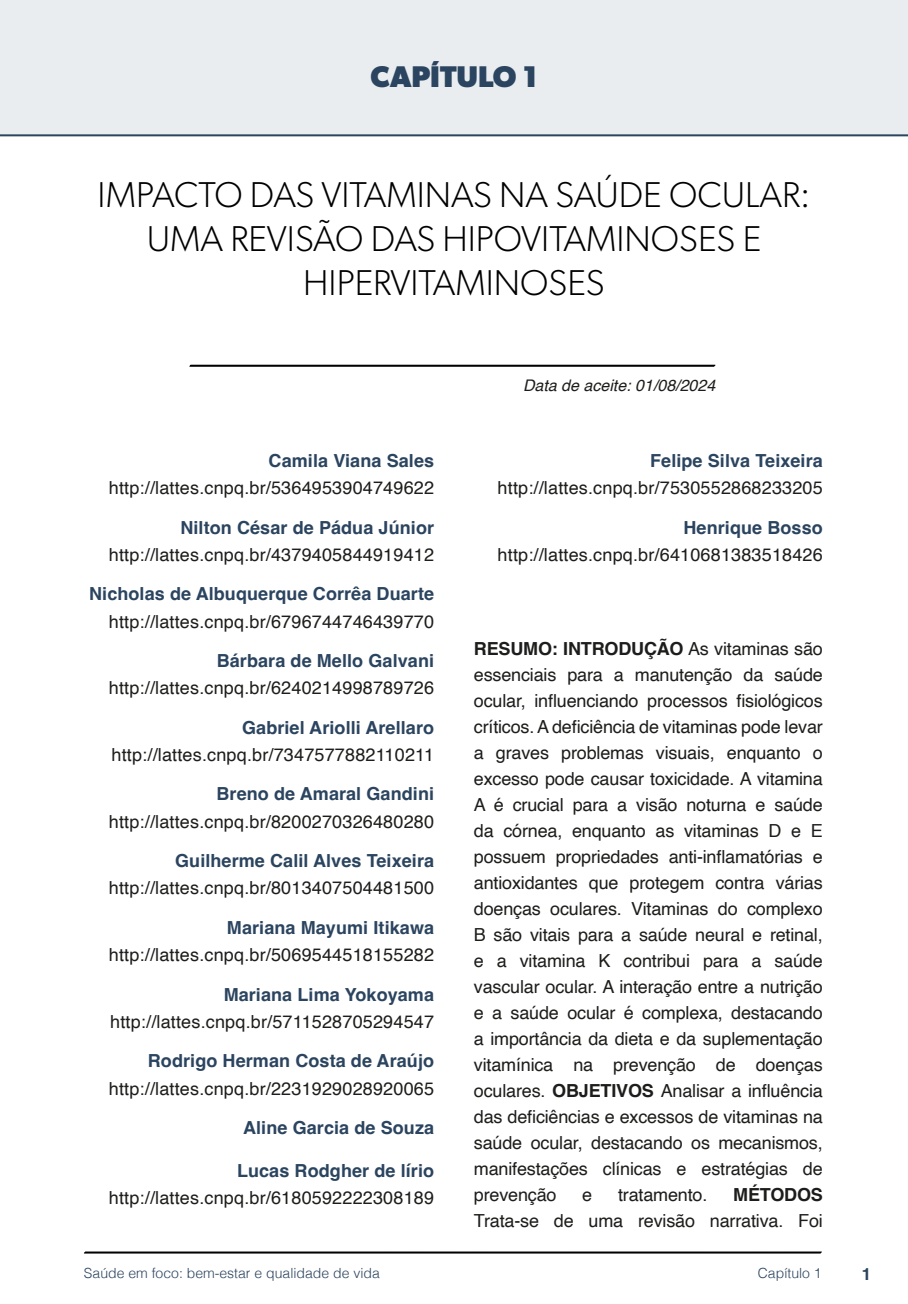
<style>
.page{position:relative;width:908px;height:1304px;background:#fff}
.page>*{position:absolute;margin:0;border:0;box-sizing:border-box;transform-origin:0 0}
.nome_artigos{font:300 36px/44px "Gibson";color:#000;text-align:center}
.capítulos{font:700 30px "Gibson";color:#2b445f}
.Resumos_e_PC_TXT{font:18px/26px "Helvetica";letter-spacing:-.01em;color:#1d1d1b;text-align:justify}
.info_autores{font:18px "Helvetica";letter-spacing:.01em;color:#1d1d1b}
.nome_autores{font:700 18px "Helvetica";letter-spacing:.005em;color:#2b445f}
.t1{font:700 16.8px "Helvetica";color:#2b445f}
.t2{font:italic 16px "Helvetica";color:#1d1d1b}
.t3{font:300 14px "Helvetica";color:#2b445f}
.s1{font-weight:700}
</style>
<div class="page">
<svg style="left:84px;top:1251px;width:737px;height:3px;background:#515151"></svg>
<div style="left:0;top:0;width:907px;height:136px;background:#eaedf0"></div>
<svg style="left:189px;top:364px;width:526px;height:3px;background:#4f4f4f"></svg>
<div style="left:64px;top:74px;width:61px;height:54px;background:#eaedf0"></div>
<p class="capítulos" style="left:370px;top:58px;width:168px">CAPÍTULO 1</p>
<p class="nome_artigos" style="left:98px;top:172px;width:713px">IMPACTO DAS VITAMINAS NA SAÚDE OCULAR:<br>UMA REVISÃO DAS HIPOVITAMINOSES E<br>HIPERVITAMINOSES</p>
<p class="nome_autores" style="left:268px;top:450px;width:167px">Camila Viana Sales</p>
<p class="info_autores" style="left:109px;top:474px;width:326px">http://lattes.cnpq.br/5364953904749622</p>
<p class="nome_autores" style="left:180px;top:516px;width:255px">Nilton César de Pádua Júnior</p>
<p class="info_autores" style="left:109px;top:541px;width:326px">http://lattes.cnpq.br/4379405844919412</p>
<p class="nome_autores" style="left:89px;top:583px;width:346px">Nicholas de Albuquerque Corrêa Duarte</p>
<p class="info_autores" style="left:109px;top:608px;width:326px">http://lattes.cnpq.br/6796744746439770</p>
<p class="nome_autores" style="left:217px;top:650px;width:219px">Bárbara de Mello Galvani</p>
<p class="info_autores" style="left:109px;top:674px;width:326px">http://lattes.cnpq.br/6240214998789726</p>
<p class="nome_autores" style="left:242px;top:716px;width:193px">Gabriel Ariolli Arellaro</p>
<p class="info_autores" style="left:111px;top:741px;width:324px">http://lattes.cnpq.br/7347577882110211</p>
<p class="nome_autores" style="left:216px;top:783px;width:219px">Breno de Amaral Gandini</p>
<p class="info_autores" style="left:109px;top:808px;width:326px">http://lattes.cnpq.br/8200270326480280</p>
<p class="nome_autores" style="left:175px;top:850px;width:260px">Guilherme Calil Alves Teixeira</p>
<p class="info_autores" style="left:109px;top:874px;width:326px">http://lattes.cnpq.br/8013407504481500</p>
<p class="nome_autores" style="left:227px;top:916px;width:208px">Mariana Mayumi Itikawa</p>
<p class="info_autores" style="left:109px;top:941px;width:326px">http://lattes.cnpq.br/5069544518155282</p>
<p class="nome_autores" style="left:223px;top:983px;width:212px">Mariana Lima Yokoyama</p>
<p class="info_autores" style="left:110px;top:1008px;width:325px">http://lattes.cnpq.br/5711528705294547</p>
<p class="nome_autores" style="left:148px;top:1050px;width:287px">Rodrigo Herman Costa de Araújo</p>
<p class="info_autores" style="left:109px;top:1074px;width:326px">http://lattes.cnpq.br/2231929028920065</p>
<p class="nome_autores" style="left:243px;top:1116px;width:192px">Aline Garcia de Souza</p>
<p class="nome_autores" style="left:237px;top:1159px;width:198px">Lucas Rodgher de lírio</p>
<p class="info_autores" style="left:109px;top:1184px;width:326px">http://lattes.cnpq.br/6180592222308189</p>
<p class="t2" style="left:523px;top:373px;width:194px">Data de aceite: 01/08/2024</p>
<p class="nome_autores" style="left:649px;top:450px;width:174px">Felipe Silva Teixeira</p>
<p class="info_autores" style="left:497px;top:474px;width:326px">http://lattes.cnpq.br/7530552868233205</p>
<p class="nome_autores" style="left:683px;top:516px;width:141px">Henrique Bosso</p>
<p class="info_autores" style="left:497px;top:541px;width:326px">http://lattes.cnpq.br/6410681383518426</p>
<p class="Resumos_e_PC_TXT" style="left:473px;top:636px;width:350px"><span class="s1">RESUMO: INTRODUÇÃO</span> As vitaminas são essenciais para a manutenção da saúde ocular, influenciando processos fisiológicos críticos. A deficiência de vitaminas pode levar a graves problemas visuais, enquanto o excesso pode causar toxicidade. A vitamina A é crucial para a visão noturna e saúde da córnea, enquanto as vitaminas D e E possuem propriedades anti-inflamatórias e antioxidantes que protegem contra várias doenças oculares. Vitaminas do complexo B são vitais para a saúde neural e retinal, e a vitamina K contribui para a saúde vascular ocular. A interação entre a nutrição e a saúde ocular é complexa, destacando a importância da dieta e da suplementação vitamínica na prevenção de doenças oculares. <span class="s1">OBJETIVOS</span> Analisar a influência das deficiências e excessos de vitaminas na saúde ocular, destacando os mecanismos, manifestações clínicas e estratégias de prevenção</p>
<p class="Resumos_e_PC_TXT" style="left:473px;top:1182px;width:350px;text-align:right"><span class="s1">MÉTODOS<br></span>Trata-se de uma revisão narrativa. Foi</p>
<p class="Resumos_e_PC_TXT" style="left:582px;top:1182px;width:12px">e</p>
<p class="Resumos_e_PC_TXT" style="left:617px;top:1182px;width:91px">tratamento.</p>
<p class="t3" style="left:84px;top:1261px;width:297px">Saúde em foco: bem-estar e qualidade de vida</p>
<p class="t3" style="left:757px;top:1261px;width:65px">Capítulo 1</p>
<p class="t1" style="left:861px;top:1264px;width:11px">1</p>
</div>
